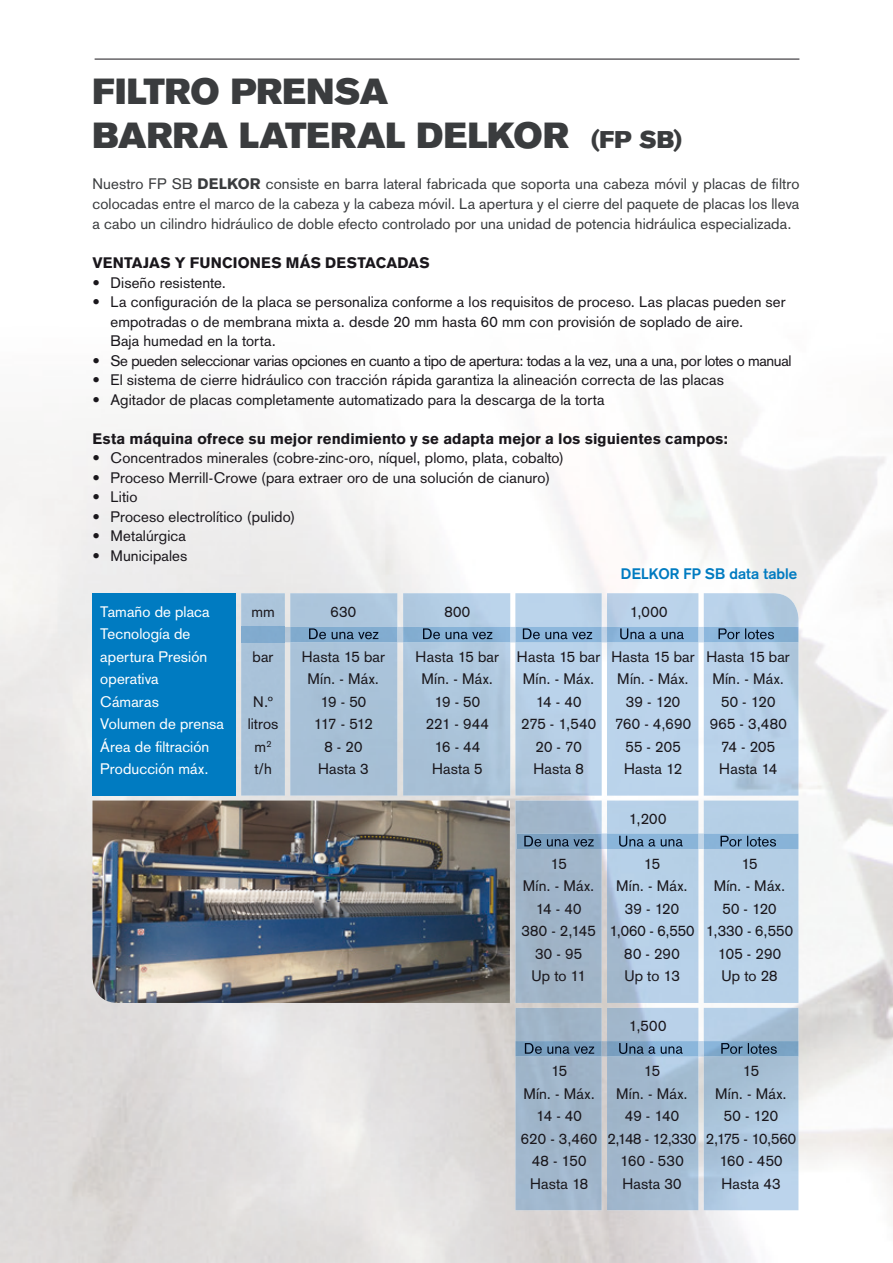
<style>
.page{position:relative;width:893px;height:1263px;background:#fff}
.page>*{position:absolute;margin:0;border:0;box-sizing:border-box;transform-origin:0 0}
.t1{font:36px/43.5px "Akzidenz Grotesk BQ Super";letter-spacing:.005em;color:#3a3c3e}
.t2{font:15px/22.5px "Akzidenz Grotesk";letter-spacing:.005em;color:#1a171c;text-align:center}
.t3{font:15px/20.2px "Akzidenz Grotesk";letter-spacing:.005em;color:#3a3c3e;text-align:justify}
.t4{font:900 15px "Akzidenz Grotesk";letter-spacing:.005em;color:#1a171c}
.t5{font:15px/22.5px "Akzidenz Grotesk";letter-spacing:.005em;color:#fff}
.t6{font:15px "Akzidenz Grotesk";letter-spacing:-.025em;color:#1a171c}
.t7{font:700 15px "Akzidenz Grotesk";letter-spacing:.01em;color:#007bc1}
.s1{font-size:24px}
.s2{font-weight:900}
</style>
<div class="page">
<hr style="left:95px;top:59px;width:704px;height:1px;background:#1a171c">
<img style="left:92px;top:800px;width:418px;height:203px">
<div style="left:92px;top:593px;width:144px;height:203px;background:#007bc1"></div>
<div style="left:241px;top:593px;width:44px;height:203px;background:#a9c2d8"></div>
<img style="left:403px;top:593px;width:107px;height:203px">
<div style="left:607px;top:593px;width:91px;height:203px;background:#bbd3eb"></div>
<img style="left:515px;top:593px;width:87px;height:203px">
<div style="left:515px;top:800px;width:87px;height:203px;background:#a0b5c9"></div>
<div style="left:515px;top:1008px;width:87px;height:202px;background:#a0b5ca"></div>
<div style="left:290px;top:593px;width:107px;height:203px;background:#a8c1d7"></div>
<div style="left:704px;top:800px;width:94px;height:203px;background:#b5cfe6"></div>
<img style="left:242px;top:627px;width:556px;height:15px">
<img style="left:403px;top:627px;width:107px;height:15px">
<img style="left:607px;top:627px;width:91px;height:15px">
<img style="left:515px;top:627px;width:87px;height:15px">
<img style="left:290px;top:627px;width:107px;height:15px">
<img style="left:309px;top:628px;width:70px;height:11px">
<img style="left:423px;top:628px;width:70px;height:11px">
<img style="left:523px;top:628px;width:70px;height:11px">
<img style="left:620px;top:628px;width:64px;height:11px">
<img style="left:718px;top:628px;width:56px;height:11px">
<img style="left:517px;top:833px;width:281px;height:16px">
<img style="left:607px;top:833px;width:91px;height:16px">
<img style="left:619px;top:836px;width:64px;height:11px">
<img style="left:720px;top:836px;width:56px;height:10px">
<img style="left:524px;top:836px;width:70px;height:10px">
<img style="left:515px;top:1041px;width:283px;height:15px">
<img style="left:607px;top:1041px;width:91px;height:15px">
<img style="left:619px;top:1043px;width:64px;height:11px">
<img style="left:721px;top:1043px;width:56px;height:11px">
<img style="left:525px;top:1043px;width:69px;height:11px">
<h1 class="t1" style="left:92px;top:70px;width:591px">FILTRO PRENSA<br>BARRA LATERAL DELKOR <span class="s1">(FP SB)</span></h1>
<p class="t3" style="left:92px;top:173px;width:708px">Nuestro FP SB <span class="s2">DELKOR</span> consiste en barra lateral fabricada que soporta una cabeza móvil y placas de filtro colocadas entre el marco de la cabeza y la cabeza móvil. La apertura y el cierre del paquete de placas los lleva a cabo un cilindro hidráulico de doble efecto controlado por una unidad de potencia hidráulica especializada.</p>
<p class="t4" style="left:92px;top:254px;width:339px">VENTAJAS Y FUNCIONES MÁS DESTACADAS</p>
<p class="t2" style="left:92px;top:271px;width:135px">• Diseño resistente.</p>
<p class="t2" style="left:110px;top:292px;width:677px;line-height:19.5px;text-align:left;text-indent:-18px">• La configuración de la placa se personaliza conforme a los requisitos de proceso. Las placas pueden ser empotradas o de membrana mixta a. desde 20 mm hasta 60 mm con provisión de soplado de aire.<br>Baja humedad en la torta.</p>
<p class="t6" style="left:92px;top:352px;width:701px">• Se pueden seleccionar varias opciones en cuanto a tipo de apertura: todas a la vez, una a una, por lotes o manual</p>
<p class="t2" style="left:92px;top:369px;width:633px">• El sistema de cierre hidráulico con tracción rápida garantiza la alineación correcta de las placas</p>
<p class="t2" style="left:92px;top:388px;width:514px">• Agitador de placas completamente automatizado para la descarga de la torta</p>
<p class="t4" style="left:92px;top:429px;width:637px">Esta máquina ofrece su mejor rendimiento y se adapta mejor a los siguientes campos:</p>
<p class="t2" style="left:92px;top:447px;width:473px">• Concentrados minerales (cobre-zinc-oro, níquel, plomo, plata, cobalto)</p>
<p class="t2" style="left:92px;top:466px;width:459px">• Proceso Merrill-Crowe (para extraer oro de una solución de cianuro)</p>
<p class="t2" style="left:92px;top:486px;width:46px">• Litio</p>
<p class="t2" style="left:92px;top:505px;width:204px">• Proceso electrolítico (pulido)</p>
<p class="t2" style="left:92px;top:525px;width:95px">• Metalúrgica</p>
<p class="t2" style="left:92px;top:544px;width:96px">• Municipales</p>
<p class="t5" style="left:100px;top:600px;width:125px">Tamaño de placa<br>Tecnología de apertura Presión operativa<br>Cámaras<br>Volumen de prensa<br>Área de filtración<br>Producción máx.</p>
<p class="t2" style="left:251px;top:600px;width:25px">mm</p>
<p class="t2" style="left:253px;top:645px;width:23px">bar</p>
<p class="t2" style="left:248px;top:690px;width:32px">N.º litros m<sup>2 </sup>t/h</p>
<p class="t2" style="left:330px;top:600px;width:27px">630</p>
<p class="t2" style="left:302px;top:645px;width:85px">Hasta 15 bar<br>Mín. - Máx.<br>19 - 50<br>117 - 512<br>8 - 20<br>Hasta 3</p>
<p class="t7" style="left:621px;top:565px;width:178px">DELKOR FP SB data table</p>
<p class="t2" style="left:444px;top:600px;width:27px">800</p>
<p class="t2" style="left:416px;top:645px;width:85px">Hasta 15 bar<br>Mín. - Máx.<br>19 - 50<br>221 - 944<br>16 - 44<br>Hasta 5</p>
<p class="t2" style="left:517px;top:645px;width:85px">Hasta 15 bar<br>Mín. - Máx.<br>14 - 40<br>275 - 1,540<br>20 - 70<br>Hasta 8</p>
<p class="t2" style="left:521px;top:852px;width:76px">15<br>Mín. - Máx.<br>14 - 40<br>380 - 2,145<br>30 - 95<br>Up to 11</p>
<p class="t2" style="left:521px;top:1060px;width:78px">15<br>Mín. - Máx.<br>14 - 40<br>620 - 3,460<br>48 - 150<br>Hasta 18</p>
<p class="t2" style="left:630px;top:600px;width:39px">1,000</p>
<p class="t2" style="left:611px;top:645px;width:85px">Hasta 15 bar<br>Mín. - Máx.<br>39 - 120<br>760 - 4,690<br>55 - 205<br>Hasta 12</p>
<p class="t2" style="left:629px;top:807px;width:39px">1,200</p>
<p class="t2" style="left:609px;top:852px;width:87px">15<br>Mín. - Máx.<br>39 - 120<br>1,060 - 6,550<br>80 - 290<br>Up to 13</p>
<p class="t2" style="left:629px;top:1015px;width:39px">1,500</p>
<p class="t2" style="left:607px;top:1060px;width:91px">15<br>Mín. - Máx.<br>49 - 140<br>2,148 - 12,330<br>160 - 530<br>Hasta 30</p>
<p class="t2" style="left:706px;top:645px;width:85px">Hasta 15 bar<br>Mín. - Máx.<br>50 - 120<br>965 - 3,480<br>74 - 205<br>Hasta 14</p>
<p class="t2" style="left:706px;top:852px;width:89px">15<br>Mín. - Máx.<br>50 - 120<br>1,330 - 6,550<br>105 - 290<br>Up to 28</p>
<p class="t2" style="left:706px;top:1060px;width:92px">15<br>Mín. - Máx.<br>50 - 120<br>2,175 - 10,560<br>160 - 450<br>Hasta 43</p>
</div>
